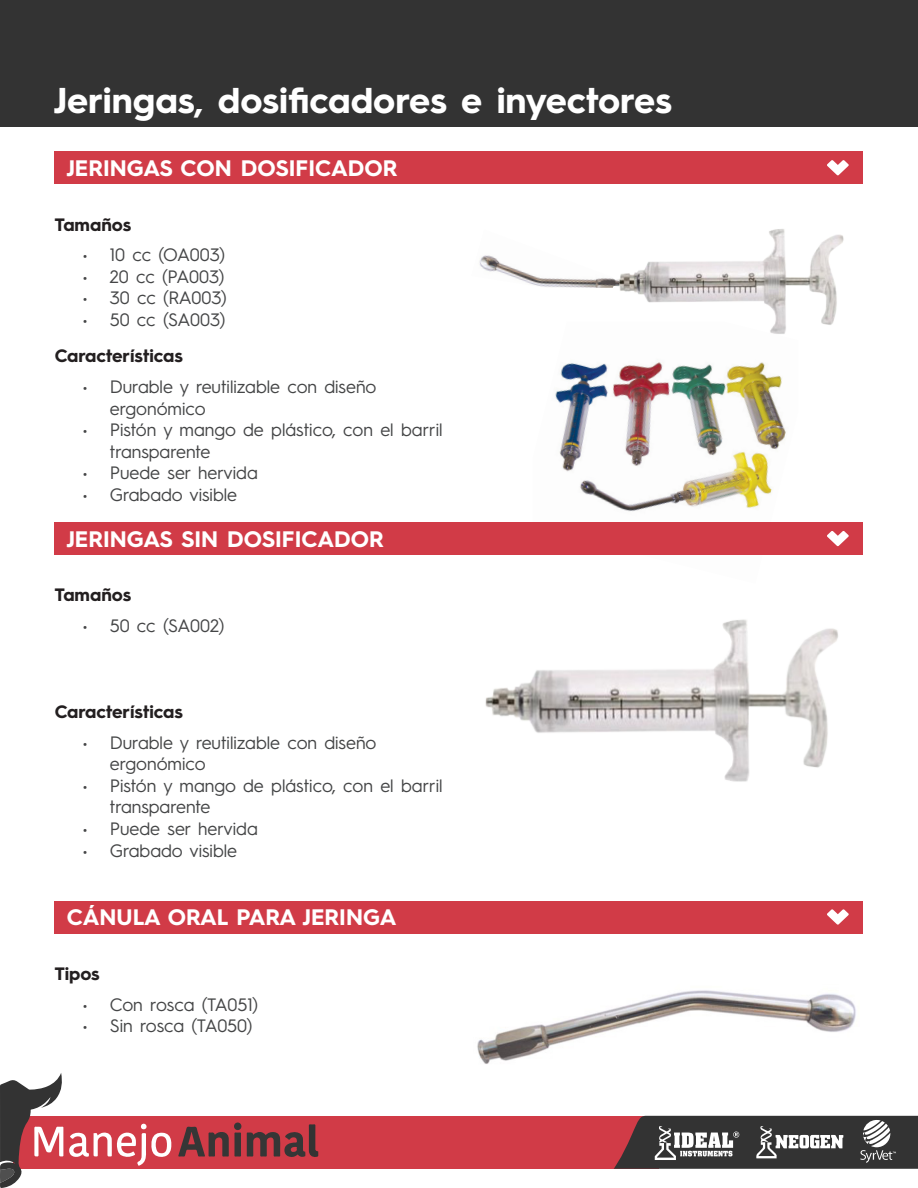
<style>
.page{position:relative;width:918px;height:1188px;background:#fff}
.page>*{position:absolute;margin:0;border:0;box-sizing:border-box;transform-origin:0 0}
.t1{font:700 36px "Hurme Geometric Sans 3";color:#fff}
.t2{font:700 22.5px "Hurme Geometric Sans 3";color:#fff}
.t3{font:18px/21.6px "Hurme Geometric Sans 3";color:#454647}
.t4{font:700 18px "Hurme Geometric Sans 3";color:#231f20}
</style>
<div class="page">
<div style="left:14px;top:1116px;width:645px;height:53px;background:#d13b47"></div>
<div style="left:1px;top:1px;width:917px;height:126px;background:#333"></div>
<svg style="left:614px;top:1116px;width:304px;height:53px"></svg>
<svg style="left:0;top:1073px;width:63px;height:115px"></svg>
<svg style="left:247px;top:1124px;width:71px;height:33px"></svg>
<svg style="left:178px;top:1126px;width:63px;height:31px"></svg>
<div style="left:234px;top:1123px;width:7px;height:7px;background:#363636;border-radius:50%"></div>
<svg style="left:69px;top:1124px;width:102px;height:42px"></svg>
<img style="left:555px;top:362px;width:231px;height:150px">
<div style="left:55px;top:151px;width:808px;height:33px;background:#d13b47"></div>
<div style="left:55px;top:522px;width:808px;height:33px;background:#d13b47"></div>
<div style="left:55px;top:901px;width:808px;height:32px;background:#d13b47"></div>
<svg style="left:827px;top:160px;width:22px;height:16px"></svg>
<svg style="left:827px;top:531px;width:22px;height:15px"></svg>
<svg style="left:827px;top:909px;width:22px;height:16px"></svg>
<img style="left:485px;top:619px;width:353px;height:163px">
<img style="left:477px;top:990px;width:379px;height:74px">
<img style="left:619px;top:229px;width:225px;height:105px">
<img style="left:479px;top:229px;width:141px;height:59px">
<h1 class="t1" style="left:54px;top:75px;width:620px">Jeringas, dosificadores e inyectores</h1>
<p class="t2" style="left:67px;top:152px;width:332px">JERINGAS CON DOSIFICADOR</p>
<p class="t4" style="left:55px;top:212px;width:78px">Tamaños</p>
<p class="t3" style="left:83px;top:243px;width:144px">• 10 cc (OA003)</p>
<p class="t3" style="left:83px;top:264px;width:143px">• 20 cc (PA003)</p>
<p class="t3" style="left:83px;top:286px;width:146px">• 30 cc (RA003)</p>
<p class="t3" style="left:83px;top:308px;width:144px">• 50 cc (SA003)</p>
<p class="t4" style="left:55px;top:343px;width:130px">Características</p>
<p class="t3" style="left:110px;top:375px;width:268px;text-indent:-27px">• Durable y reutilizable con diseño ergonómico</p>
<p class="t3" style="left:110px;top:418px;width:334px;text-indent:-27px">• Pistón y mango de plástico, con el barril transparente</p>
<p class="t3" style="left:83px;top:461px;width:176px">• Puede ser hervida</p>
<p class="t3" style="left:83px;top:483px;width:156px">• Grabado visible</p>
<p class="t2" style="left:67px;top:523px;width:319px">JERINGAS SIN DOSIFICADOR</p>
<p class="t4" style="left:55px;top:582px;width:78px">Tamaños</p>
<p class="t3" style="left:83px;top:614px;width:143px">• 50 cc (SA002)</p>
<p class="t4" style="left:55px;top:699px;width:130px">Características</p>
<p class="t3" style="left:110px;top:730px;width:268px;text-indent:-27px">• Durable y reutilizable con diseño ergonómico</p>
<p class="t3" style="left:110px;top:773px;width:334px;text-indent:-27px">• Pistón y mango de plástico, con el barril transparente</p>
<p class="t3" style="left:83px;top:817px;width:176px">• Puede ser hervida</p>
<p class="t3" style="left:83px;top:838px;width:156px">• Grabado visible</p>
<p class="t2" style="left:67px;top:902px;width:331px">CÁNULA ORAL PARA JERINGA</p>
<p class="t4" style="left:55px;top:961px;width:47px">Tipos</p>
<p class="t3" style="left:83px;top:992px;width:177px">• Con rosca (TA051)</p>
<p class="t3" style="left:83px;top:1014px;width:171px">• Sin rosca (TA050)</p>
</div>
